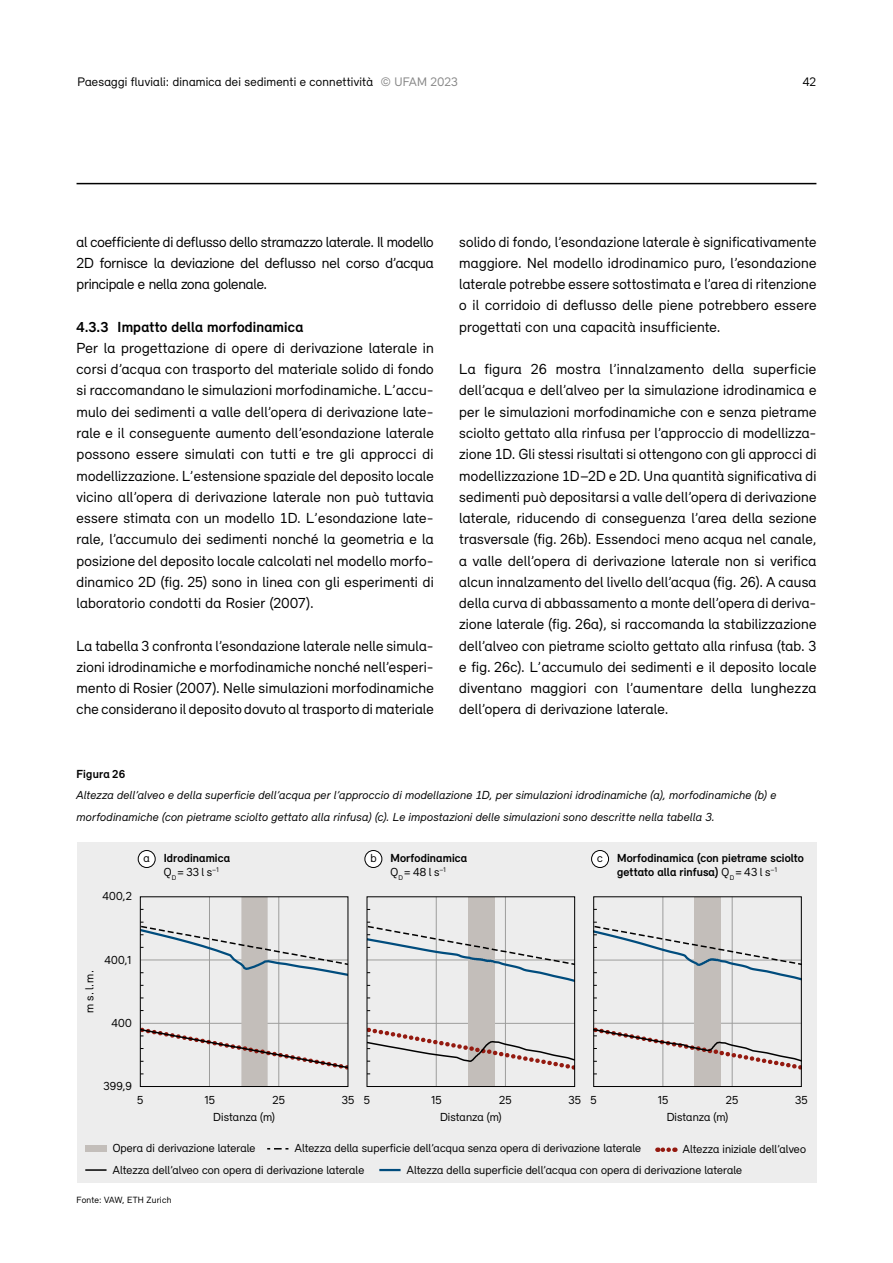
<style>
.page{position:relative;width:893px;height:1263px;background:#fff}
.page>*{position:absolute;margin:0;border:0;box-sizing:border-box;transform-origin:0 0}
._07_Grundtext{font:15px/21.3px "Relevant";letter-spacing:.01em;color:#000;text-align:justify}
._07_Untertitel_nr_St{font:700 15px "Relevant";letter-spacing:.01em;color:#000}
.t1{font:12.75px "Relevant";letter-spacing:.015em;color:#000}
.t2{font:12px "Relevant";letter-spacing:.005em;color:#000}
._08_Legende_Text{font:italic 12px/21.3px "Relevant";letter-spacing:.02em;color:#000}
._08_Legende_Titel{font:700 12px/14.4px "Relevant";letter-spacing:.01em;color:#000}
._08_Quelle{font:9.3px "Relevant";letter-spacing:.025em;color:#000}
.s1{color:#878787}
.s2{font-weight:400}
</style>
<div class="page">
<hr style="left:77px;top:183px;width:739px;height:1px;background:#000">
<div style="left:77px;top:842px;width:739px;height:340px;background:#ededed"></div>
<hr style="left:505px;top:897px;width:1px;height:189px;background:#9d9d9c">
<hr style="left:436px;top:897px;width:1px;height:189px;background:#9d9d9c">
<div style="left:468px;top:897px;width:26px;height:189px;background:#c3beba"></div>
<svg style="left:369px;top:1018px;width:204px;height:66px"></svg>
<svg style="left:369px;top:918px;width:204px;height:81px"></svg>
<div style="left:367px;top:896px;width:208px;height:191px;border:1px solid #000"></div>
<svg style="left:657px;top:1147px;width:18px;height:5px"></svg>
<div style="left:85px;top:1145px;width:21px;height:7px;background:#c3beba"></div>
<hr style="left:85px;top:1169px;width:22px;height:2px;background:#000">
<hr style="left:379px;top:1169px;width:22px;height:2px;background:#004c7d">
<svg style="left:267px;top:1148px;width:21px;height:1px"></svg>
<hr style="left:732px;top:897px;width:1px;height:189px;background:#9d9d9c">
<hr style="left:663px;top:897px;width:1px;height:189px;background:#9d9d9c">
<div style="left:695px;top:897px;width:26px;height:189px;background:#c3beba"></div>
<svg style="left:595px;top:918px;width:204px;height:74px"></svg>
<svg style="left:595px;top:1018px;width:204px;height:66px"></svg>
<div style="left:593px;top:896px;width:208px;height:191px;border:1px solid #000"></div>
<hr style="left:279px;top:897px;width:1px;height:189px;background:#9d9d9c">
<hr style="left:209px;top:897px;width:1px;height:189px;background:#9d9d9c">
<div style="left:241px;top:897px;width:27px;height:189px;background:#c3beba"></div>
<svg style="left:142px;top:918px;width:204px;height:71px"></svg>
<svg style="left:142px;top:1018px;width:204px;height:66px"></svg>
<div style="left:140px;top:896px;width:208px;height:191px;border:1px solid #000"></div>
<div style="left:138px;top:850px;width:17px;height:17px;background:#fff;border-radius:50%"></div>
<div style="left:138px;top:850px;width:17px;height:18px;border:1px solid #000;border-radius:50%"></div>
<div style="left:365px;top:850px;width:17px;height:17px;background:#fff;border-radius:50%"></div>
<div style="left:365px;top:850px;width:17px;height:18px;border:1px solid #000;border-radius:50%"></div>
<div style="left:592px;top:850px;width:17px;height:17px;background:#fff;border-radius:50%"></div>
<div style="left:591px;top:850px;width:18px;height:18px;border:1px solid #000;border-radius:50%"></div>
<p class="t1" style="left:77px;top:74px;width:382px">Paesaggi fluviali: dinamica dei sedimenti e connettività <span class="s1">© UFAM 2023</span></p>
<p class="t1" style="left:803px;top:74px;width:15px">42</p>
<p class="_07_Grundtext" style="left:77px;top:231px;width:359px">al coefficiente di deflusso dello stramazzo laterale. Il modello 2D fornisce la deviazione del deflusso nel corso d’acqua principale e nella zona golenale.</p>
<p class="_07_Untertitel_nr_St" style="left:77px;top:318px;width:228px">4.3.3 Impatto della morfodinamica</p>
<p class="_07_Grundtext" style="left:77px;top:337px;width:359px">Per la progettazione di opere di derivazione laterale in corsi d’acqua con trasporto del materiale solido di fondo si raccomandano le simulazioni morfodinamiche. L’accu&shy;mulo dei sedimenti a valle dell’opera di derivazione late&shy;rale e il conseguente aumento dell’esondazione laterale possono essere simulati con tutti e tre gli approcci di modellizzazione. L’estensione spaziale del deposito locale vicino all’opera di derivazione laterale non può tuttavia essere stimata con un modello 1D. L’esondazione late&shy;rale, l’accumulo dei sedimenti nonché la geometria e la posizione del deposito locale calcolati nel modello morfo&shy;dinamico 2D (fig. 25) sono in linea con gli esperimenti di laboratorio condotti da Rosier (2007).</p>
<p class="_07_Grundtext" style="left:77px;top:635px;width:359px">La tabella 3 confronta l’esondazione laterale nelle simula&shy;zioni idrodinamiche e morfodinamiche nonché nell’esperi&shy;mento di Rosier (2007). Nelle simulazioni morfodinamiche che considerano il deposito dovuto al trasporto di materiale</p>
<p class="_07_Grundtext" style="left:459px;top:231px;width:359px">solido di fondo, l’esondazione laterale è significativamente maggiore. Nel modello idrodinamico puro, l’esondazione laterale potrebbe essere sottostimata e l’area di ritenzione o il corridoio di deflusso delle piene potrebbero essere progettati con una capacità insufficiente.</p>
<p class="_07_Grundtext" style="left:459px;top:358px;width:359px">La figura 26 mostra l’innalzamento della superficie dell’acqua e dell’alveo per la simulazione idrodinamica e per le simulazioni morfodinamiche con e senza pietrame sciolto gettato alla rinfusa per l’approccio di modellizza&shy;zione 1D. Gli stessi risultati si ottengono con gli approcci di modellizzazione 1D–2D e 2D. Una quantità significativa di sedimenti può depositarsi a valle dell’opera di derivazione laterale, riducendo di conseguenza l’area della sezione trasversale (fig. 26b). Essendoci meno acqua nel canale, a valle dell’opera di derivazione laterale non si verifica alcun innalzamento del livello dell’acqua (fig. 26). A causa della curva di abbassamento a monte dell’opera di deriva&shy;zione laterale (fig. 26a), si raccomanda la stabilizzazione dell’alveo con pietrame sciolto gettato alla rinfusa (tab. 3 e fig. 26c). L’accumulo dei sedimenti e il deposito locale diventano maggiori con l’aumentare della lunghezza dell’opera di derivazione laterale.</p>
<p class="_08_Legende_Titel" style="left:77px;top:767px;width:50px">Figura 26</p>
<p class="_08_Legende_Text" style="left:77px;top:784px;width:701px">Altezza dell’alveo e della superficie dell’acqua per l’approccio di modellazione 1D, per simulazioni idrodinamiche (a), morfodinamiche (b) e morfodinamiche (con pietrame sciolto gettato alla rinfusa) (c). Le impostazioni delle simulazioni sono descritte nella tabella 3.</p>
<p class="t2" style="left:102px;top:889px;width:31px">400,2</p>
<p class="_08_Legende_Titel" style="left:164px;top:850px;width:68px">Idrodinamica<br><span class="s2">Q</span><sub>D</sub> <span class="s2">= 33 l s</span><sup>–1</sup></p>
<p class="_08_Legende_Titel" style="left:390px;top:850px;width:78px">Morfodinamica<br><span class="s2">Q</span><sub>D</sub> <span class="s2">= 48 l s</span><sup>–1</sup></p>
<p class="_08_Legende_Titel" style="left:617px;top:850px;width:188px">Morfodinamica (con pietrame sciolto gettato alla rinfusa) <span class="s2">Q</span><sub>D</sub> <span class="s2">= 43 l s</span><sup>–1</sup></p>
<p class="t2" style="left:143px;top:851px;width:8px">a</p>
<p class="t2" style="left:370px;top:851px;width:8px">b</p>
<p class="t2" style="left:597px;top:851px;width:7px">c</p>
<p class="t2" style="left:82px;top:1013px;width:44px;rotate:-90deg">m s. l. m.</p>
<p class="t2" style="left:104px;top:952px;width:29px">400,1</p>
<p class="t2" style="left:111px;top:1016px;width:22px">400</p>
<p class="t2" style="left:103px;top:1079px;width:30px">399,9</p>
<p class="t2" style="left:137px;top:1093px;width:8px">5</p>
<p class="t2" style="left:204px;top:1093px;width:13px">15</p>
<p class="t2" style="left:273px;top:1093px;width:14px">25</p>
<p class="t2" style="left:342px;top:1093px;width:14px">35</p>
<p class="t2" style="left:213px;top:1110px;width:63px">Distanza (m)</p>
<p class="t2" style="left:364px;top:1093px;width:8px">5</p>
<p class="t2" style="left:431px;top:1093px;width:13px">15</p>
<p class="t2" style="left:499px;top:1093px;width:14px">25</p>
<p class="t2" style="left:568px;top:1093px;width:14px">35</p>
<p class="t2" style="left:440px;top:1110px;width:63px">Distanza (m)</p>
<p class="t2" style="left:591px;top:1093px;width:8px">5</p>
<p class="t2" style="left:657px;top:1093px;width:13px">15</p>
<p class="t2" style="left:726px;top:1093px;width:14px">25</p>
<p class="t2" style="left:795px;top:1093px;width:14px">35</p>
<p class="t2" style="left:667px;top:1110px;width:63px">Distanza (m)</p>
<p class="t2" style="left:113px;top:1141px;width:144px">Opera di derivazione laterale</p>
<p class="t2" style="left:683px;top:1142px;width:125px">Altezza iniziale dell’alveo</p>
<p class="t2" style="left:113px;top:1162px;width:253px">Altezza dell’alveo con opera di derivazione laterale</p>
<p class="t2" style="left:407px;top:1162px;width:337px">Altezza della superficie dell’acqua con opera di derivazione laterale</p>
<p class="t2" style="left:295px;top:1141px;width:348px">Altezza della superficie dell’acqua senza opera di derivazione laterale</p>
<p class="_08_Quelle" style="left:77px;top:1195px;width:96px">Fonte: VAW, ETH Zurich</p>
</div>
